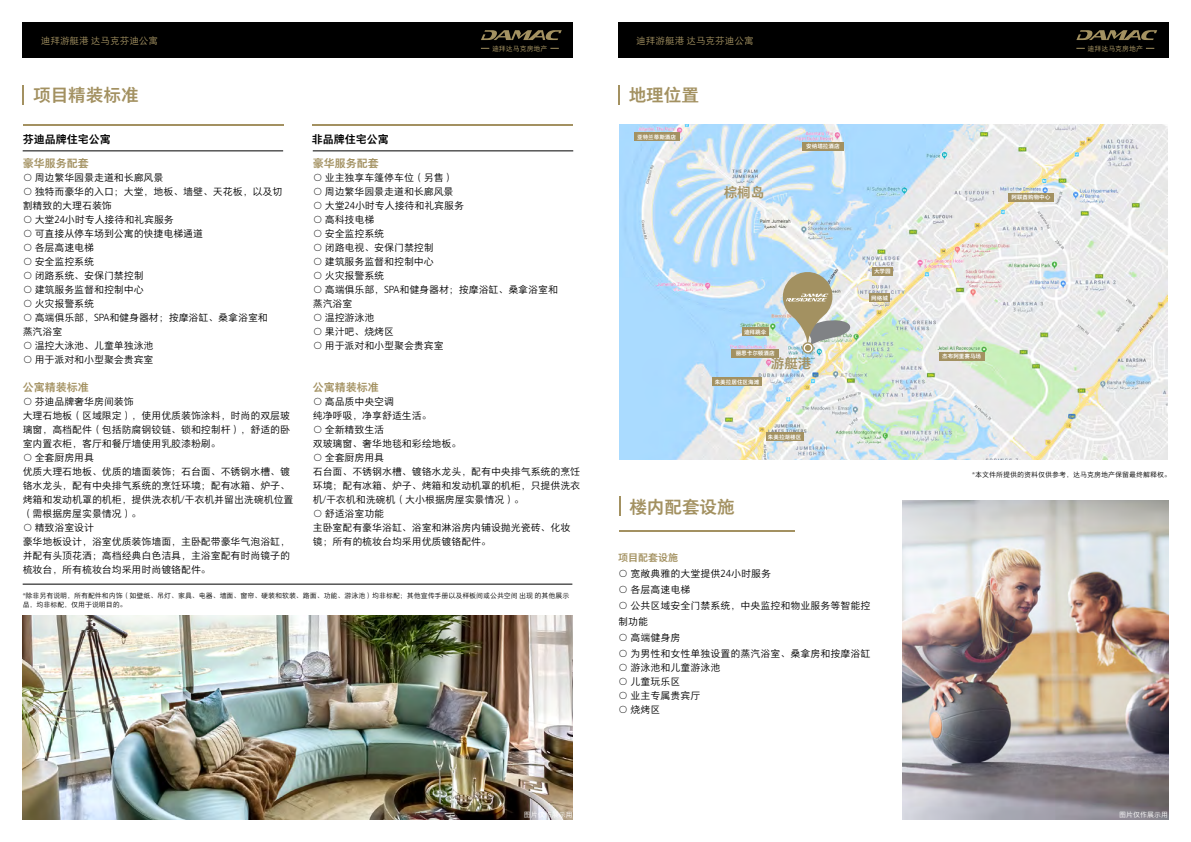
<style>
.page{position:relative;width:1191px;height:842px;background:#fff}
.page>*{position:absolute;margin:0;border:0;box-sizing:border-box;transform-origin:0 0}
.t1{font:17.6px "FZYOUHS 511 M GB1 0";color:#a39161}
.t2{font:13.6px "FZYOUHS 511 M GB1 0";color:#a39161}
.t3{font:11px "FZYOUHS 511 M GB1 0";color:#a39161}
.t4{font:11px "FZYOUHS 511 M GB1 0";color:#000}
.t5{font:10px/14px "FZYOUHS 506 L GB1 0";letter-spacing:-.01em;color:#000}
.t6{font:10px "FZYOUHS 511 M GB1 0";color:#a39161}
.t7{font:9.6px "FZYOUHS 506 L GB1 0";color:#a39161}
.t8{font:7px/8.4px "FZYOUHS 506 L GB1 0";letter-spacing:-.01em;color:#000}
.t9{font:7px "FZYOUHS 506 L GB1 0";color:#fff}
.t10{font:6.9px "FZYOUHS 508 R GB1 0";color:#a39161}
.t11{font:5.6px "FZYOUHS 511 M GB1 0";color:#fff}
</style>
<div class="page">
<svg style="left:23px;top:85px;width:1px;height:20px"></svg>
<hr style="left:23px;top:125px;width:260px;height:1px;background:#a39161">
<hr style="left:313px;top:125px;width:260px;height:1px;background:#a39161">
<hr style="left:23px;top:584px;width:549px;height:1px;background:#000">
<img style="left:23px;top:615px;width:550px;height:204px">
<div style="left:23px;top:23px;width:550px;height:35px;background:#000"></div>
<img style="left:619px;top:125px;width:548px;height:335px">
<div style="left:634px;top:132px;width:45px;height:9px;background:#a39161"></div>
<div style="left:742px;top:327px;width:26px;height:9px;background:#a39161"></div>
<div style="left:712px;top:377px;width:49px;height:9px;background:#a39161"></div>
<div style="left:731px;top:349px;width:47px;height:9px;background:#a39161"></div>
<div style="left:765px;top:432px;width:38px;height:9px;background:#a39161"></div>
<div style="left:872px;top:267px;width:20px;height:8px;background:#a39161"></div>
<div style="left:869px;top:293px;width:20px;height:9px;background:#a39161"></div>
<div style="left:939px;top:352px;width:45px;height:8px;background:#a39161"></div>
<div style="left:802px;top:142px;width:42px;height:8px;background:#a39161"></div>
<div style="left:1008px;top:193px;width:45px;height:9px;background:#a39161"></div>
<svg style="left:618px;top:85px;width:1px;height:20px"></svg>
<img style="left:903px;top:500px;width:265px;height:319px">
<svg style="left:619px;top:496px;width:1px;height:20px"></svg>
<hr style="left:619px;top:530px;width:175px;height:1px;background:#a39161">
<div style="left:618px;top:23px;width:550px;height:35px;background:#000"></div>
<hr style="left:23px;top:151px;width:260px;height:1px;background:#000">
<hr style="left:313px;top:151px;width:260px;height:1px;background:#000">
<svg style="left:802px;top:342px;width:11px;height:12px"></svg>
<img style="left:780px;top:270px;width:72px;height:81px">
<svg style="left:1076px;top:30px;width:81px;height:10px"></svg>
<svg style="left:481px;top:30px;width:81px;height:10px"></svg>
<p class="t7" style="left:41px;top:35px;width:119px">迪拜游艇港 达马克芬迪公寓</p>
<p class="t7" style="left:636px;top:35px;width:119px">迪拜游艇港 达马克芬迪公寓</p>
<p class="t10" style="left:492px;top:45px;width:57px">迪拜达马克房地产</p>
<p class="t10" style="left:1087px;top:45px;width:57px">迪拜达马克房地产</p>
<h1 class="t1" style="left:33px;top:86px;width:107px">项目精装标准</h1>
<p class="t4" style="left:23px;top:133px;width:89px">芬迪品牌住宅公寓</p>
<p class="t4" style="left:312px;top:133px;width:78px">非品牌住宅公寓</p>
<p class="t3" style="left:23px;top:157px;width:67px">豪华服务配套</p>
<p class="t5" style="left:23px;top:171px;width:142px">○ 周边繁华园景走道和长廊风景</p>
<p class="t5" style="left:23px;top:185px;width:261px">○ 独特而豪华的入口；大堂，地板、墙壁、天花板，以及切割精致的大理石装饰</p>
<p class="t5" style="left:23px;top:213px;width:153px">○ 大堂24小时专人接待和礼宾服务</p>
<p class="t5" style="left:23px;top:227px;width:182px">○ 可直接从停车场到公寓的快捷电梯通道</p>
<p class="t5" style="left:23px;top:241px;width:73px">○ 各层高速电梯</p>
<p class="t5" style="left:23px;top:255px;width:73px">○ 安全监控系统</p>
<p class="t5" style="left:23px;top:269px;width:122px">○ 闭路系统、安保门禁控制</p>
<p class="t5" style="left:23px;top:283px;width:122px">○ 建筑服务监督和控制中心</p>
<p class="t5" style="left:23px;top:297px;width:73px">○ 火灾报警系统</p>
<p class="t5" style="left:23px;top:311px;width:247px">○ 高端俱乐部，SPA和健身器材；按摩浴缸、桑拿浴室和蒸汽浴室</p>
<p class="t5" style="left:23px;top:339px;width:132px">○ 温控大泳池、儿童单独泳池</p>
<p class="t5" style="left:23px;top:353px;width:132px">○ 用于派对和小型聚会贵宾室</p>
<p class="t3" style="left:23px;top:381px;width:67px">公寓精装标准</p>
<p class="t5" style="left:23px;top:395px;width:269px">○ 芬迪品牌奢华房间装饰<br>大理石地板（区域限定），使用优质装饰涂料，时尚的双层玻璃窗，高档配件（包括防腐钢铰链、锁和控制杆），舒适的卧室内置衣柜，客厅和餐厅墙使用乳胶漆粉刷。</p>
<p class="t5" style="left:23px;top:451px;width:272px">○ 全套厨房用具<br>优质大理石地板、优质的墙面装饰；石台面、不锈钢水槽、镀铬水龙头，配有中央排气系统的烹饪环境；配有冰箱、炉子、烤箱和发动机罩的机柜，提供洗衣机/干衣机并留出洗碗机位置（需根据房屋实景情况）。</p>
<p class="t5" style="left:23px;top:521px;width:269px">○ 精致浴室设计<br>豪华地板设计，浴室优质装饰墙面，主卧配带豪华气泡浴缸，并配有头顶花洒；高档经典白色洁具，主浴室配有时尚镜子的梳妆台，所有梳妆台均采用时尚镀铬配件。</p>
<p class="t3" style="left:313px;top:157px;width:67px">豪华服务配套</p>
<p class="t5" style="left:313px;top:171px;width:142px">○ 业主独享车篷停车位（另售）</p>
<p class="t5" style="left:313px;top:185px;width:142px">○ 周边繁华园景走道和长廊风景</p>
<p class="t5" style="left:313px;top:199px;width:153px">○ 大堂24小时专人接待和礼宾服务</p>
<p class="t5" style="left:313px;top:213px;width:63px">○ 高科技电梯</p>
<p class="t5" style="left:313px;top:227px;width:73px">○ 安全监控系统</p>
<p class="t5" style="left:313px;top:241px;width:122px">○ 闭路电视、安保门禁控制</p>
<p class="t5" style="left:313px;top:255px;width:122px">○ 建筑服务监督和控制中心</p>
<p class="t5" style="left:313px;top:269px;width:73px">○ 火灾报警系统</p>
<p class="t5" style="left:313px;top:283px;width:247px">○ 高端俱乐部，SPA和健身器材；按摩浴缸、桑拿浴室和蒸汽浴室</p>
<p class="t5" style="left:313px;top:311px;width:63px">○ 温控游泳池</p>
<p class="t5" style="left:313px;top:325px;width:83px">○ 果汁吧、烧烤区</p>
<p class="t5" style="left:313px;top:339px;width:132px">○ 用于派对和小型聚会贵宾室</p>
<p class="t3" style="left:313px;top:381px;width:67px">公寓精装标准</p>
<p class="t5" style="left:313px;top:395px;width:120px">○ 高品质中央空调<br>纯净呼吸，净享舒适生活。</p>
<p class="t5" style="left:313px;top:423px;width:150px">○ 全新精致生活<br>双玻璃窗、奢华地毯和彩绘地板。</p>
<p class="t5" style="left:313px;top:451px;width:269px">○ 全套厨房用具<br>石台面、不锈钢水槽、镀铬水龙头，配有中央排气系统的烹饪环境；配有冰箱、炉子、烤箱和发动机罩的机柜，只提供洗衣机/干衣机和洗碗机（大小根据房屋实景情况）。</p>
<p class="t5" style="left:313px;top:507px;width:259px">○ 舒适浴室功能<br>主卧室配有豪华浴缸、浴室和淋浴房内铺设抛光瓷砖、化妆镜；所有的梳妆台均采用优质镀铬配件。</p>
<p class="t8" style="left:23px;top:592px;width:548px">*除非另有说明，所有配件和内饰（如壁纸、吊灯、家具、电器、墙面、窗帘、硬装和软装、路面、功能、游泳池）均非标配；其他宣传手册以及样板间或公共空间 出现 的其他展示品，均非标配，仅用于说明目的。</p>
<h1 class="t1" style="left:628px;top:86px;width:72px">地理位置</h1>
<p class="t11" style="left:637px;top:134px;width:40px">亚特兰蒂斯酒店</p>
<h2 class="t2" style="left:723px;top:185px;width:42px">棕榈岛</h2>
<p class="t11" style="left:806px;top:143px;width:35px">安纳塔拉酒店</p>
<p class="t11" style="left:744px;top:329px;width:24px">迪拜跳伞</p>
<p class="t11" style="left:735px;top:350px;width:40px">丽思卡尔顿酒店</p>
<h2 class="t2" style="left:771px;top:355px;width:42px">游艇港</h2>
<p class="t11" style="left:714px;top:379px;width:46px">朱美拉居住区海滩</p>
<p class="t11" style="left:768px;top:434px;width:35px">朱美拉湖楼区</p>
<p class="t11" style="left:874px;top:268px;width:18px">大学园</p>
<p class="t11" style="left:871px;top:295px;width:18px">网络城</p>
<h1 class="t1" style="left:629px;top:497px;width:107px">楼内配套设施</h1>
<p class="t6" style="left:618px;top:552px;width:61px">项目配套设施</p>
<p class="t5" style="left:618px;top:567px;width:154px">○ 宽敞典雅的大堂提供24小时服务</p>
<p class="t5" style="left:618px;top:583px;width:74px">○ 各层高速电梯</p>
<p class="t5" style="left:618px;top:598px;width:254px;line-height:16px">○ 公共区域安全门禁系统，中央监控和物业服务等智能控制功能</p>
<p class="t5" style="left:618px;top:631px;width:64px">○ 高端健身房</p>
<p class="t5" style="left:618px;top:647px;width:254px">○ 为男性和女性单独设置的蒸汽浴室、桑拿房和按摩浴缸</p>
<p class="t5" style="left:618px;top:661px;width:104px">○ 游泳池和儿童游泳池</p>
<p class="t5" style="left:618px;top:675px;width:64px">○ 儿童玩乐区</p>
<p class="t5" style="left:618px;top:689px;width:84px">○ 业主专属贵宾厅</p>
<p class="t5" style="left:618px;top:703px;width:44px">○ 烧烤区</p>
<p class="t11" style="left:1011px;top:194px;width:40px">阿联酋购物中心</p>
<p class="t11" style="left:942px;top:353px;width:40px">杰布阿里赛马场</p>
<p class="t8" style="left:972px;top:470px;width:200px">*本文件所提供的资料仅供参考，达马克房地产保留最终解释权。</p>
<p class="t9" style="left:524px;top:811px;width:50px">图片仅作展示用</p>
<p class="t9" style="left:1119px;top:811px;width:50px">图片仅作展示用</p>
</div>
